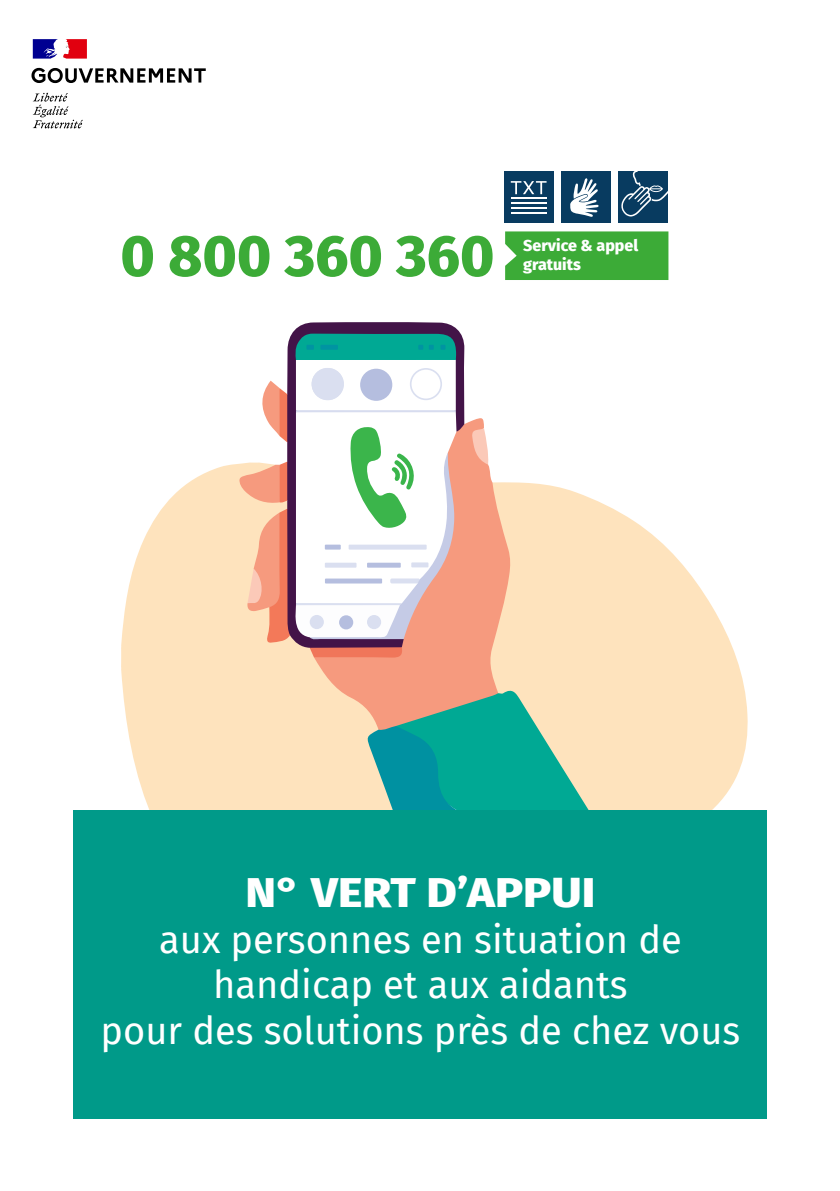
<style>
.page{position:relative;width:840px;height:1191px;background:#fff}
.page>*{position:absolute;margin:0;border:0;box-sizing:border-box;transform-origin:0 0}
.t1{font:800 58px "Fira Sans";color:#3cab37}
.t2{font:800 42px "Fira Sans";color:#fff;scale:1.11 1}
.t3{font:38px "Fira Sans";color:#fff}
.t4{font:800 16px "Fira Sans";color:#fff}
</style>
<div class="page">
<svg style="left:33px;top:93px;width:50px;height:35px"></svg>
<svg style="left:31px;top:68px;width:175px;height:15px"></svg>
<svg style="left:33px;top:39px;width:54px;height:20px"></svg>
<svg style="left:510px;top:482px;width:238px;height:328px;fill:#fee3bd"></svg>
<svg style="left:121px;top:464px;width:244px;height:346px;background:#fee6c4"></svg>
<svg style="left:314px;top:416px;width:196px;height:318px;background:#f8b397"></svg>
<svg style="left:292px;top:322px;width:172px;height:328px;background:#955667"></svg>
<svg style="left:471px;top:428px;width:17px;height:36px"></svg>
<svg style="left:121px;top:645px;width:3px;height:24px"></svg>
<svg style="left:365px;top:687px;width:231px;height:123px;background:#5cb19d"></svg>
<svg style="left:239px;top:333px;width:217px;height:324px"></svg>
<div style="left:73px;top:810px;width:693px;height:309px;background:#009a89"></div>
<div style="left:505px;top:231px;width:163px;height:49px;background:#3cab37"></div>
<div style="left:503px;top:172px;width:50px;height:51px;background:#083b60"></div>
<div style="left:560px;top:172px;width:50px;height:51px;background:#083b60"></div>
<div style="left:618px;top:172px;width:49px;height:51px;background:#083b60"></div>
<svg style="left:621px;top:171px;width:47px;height:45px"></svg>
<hr style="left:510px;top:197px;width:36px;height:2px;background:#fff">
<hr style="left:510px;top:202px;width:36px;height:2px;background:#fff">
<hr style="left:510px;top:207px;width:36px;height:2px;background:#fff">
<hr style="left:510px;top:212px;width:36px;height:2px;background:#fff">
<svg style="left:510px;top:181px;width:36px;height:13px"></svg>
<svg style="left:570px;top:178px;width:29px;height:39px"></svg>
<p class="t1" style="left:120px;top:205px;width:375px">0 800 360 360</p>
<p class="t4" style="left:523px;top:231px;width:116px">Service &amp; appel</p>
<p class="t4" style="left:523px;top:250px;width:59px">gratuits</p>
<p class="t2" style="left:245px;top:856px;width:316px">N° VERT D’APPUI</p>
<p class="t3" style="left:159px;top:910px;width:524px">aux personnes en situation de</p>
<p class="t3" style="left:213px;top:956px;width:416px">handicap et aux aidants</p>
<p class="t3" style="left:101px;top:1002px;width:641px">pour des solutions près de chez vous</p>
</div>
